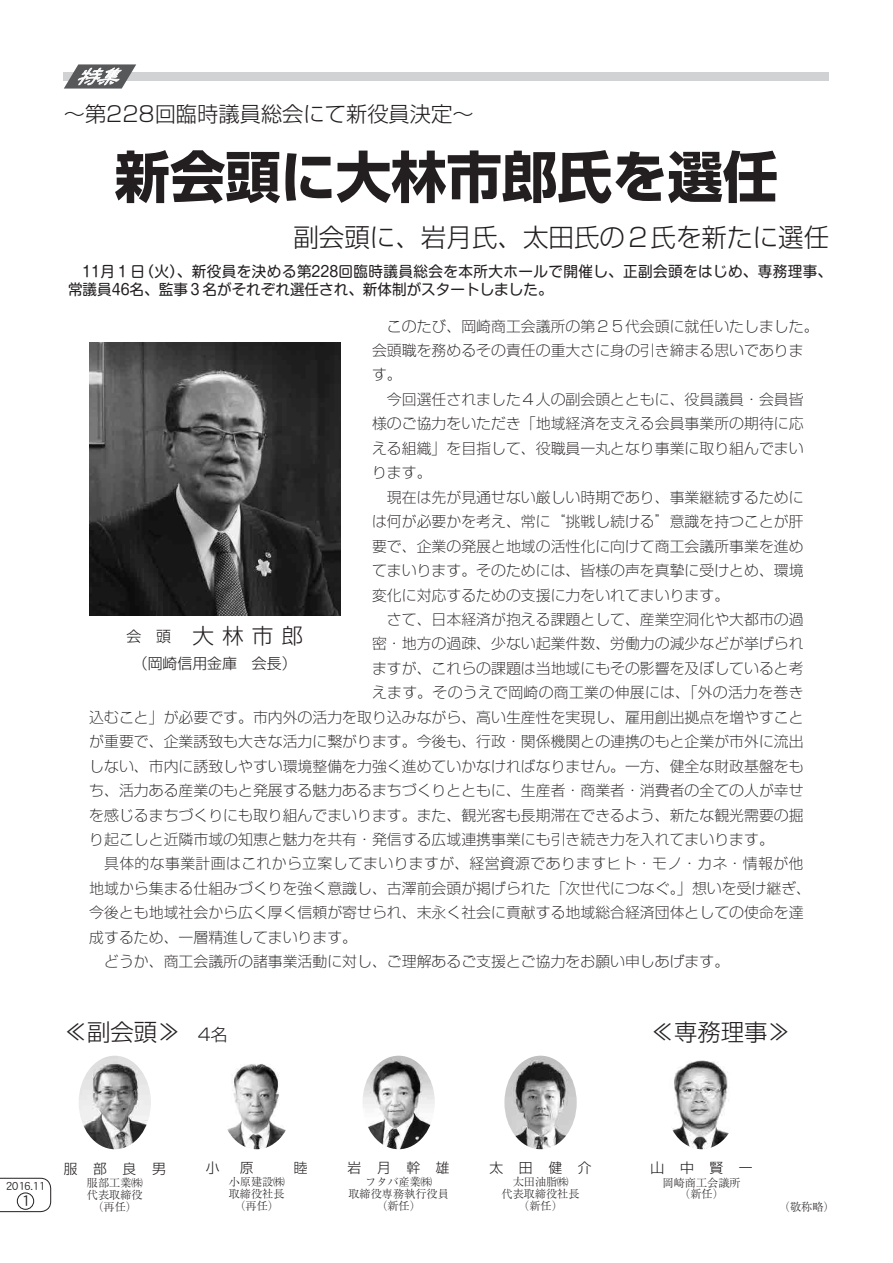
<style>
.page{position:relative;width:893px;height:1263px;background:#fff}
.page>*{position:absolute;margin:0;border:0;box-sizing:border-box;transform-origin:0 0}
.t1{font:700 55.35px "Shin Go Pro";color:#231f20}
.t2{font:300 25.5px "Shin Go Pro";color:#231f20}
.t3{font:italic 23.55px "DF Lei Sho SB MP RKSJ H";color:#fff}
.t4{font:300 23.4px "Shin Go Pro";color:#231f20}
.t5{font:300 21.6px "Shin Go Pro";color:#231f20}
.t6{font:300 21.3px "Shin Go Pro";color:#231f20}
.t7{font:300 16.95px "Shin Go Pro";color:#231f20}
.t8{font:300 expanded 14.85px/24.5px "Shin Go Pro";color:#231f20;text-align:justify}
.t9{font:14.85px "Shin M Go Pro";letter-spacing:.03em;color:#231f20}
.t10{font:300 expanded 14.85px "Shin Go Pro";letter-spacing:.025em;color:#231f20}
.t11{font:14.85px/18px "Shin M Go Pro";color:#231f20}
.t12{font:300 expanded 14.85px "Shin Go Pro";letter-spacing:.02em;color:#231f20}
.t13{font:300 14.85px/27.5px "Shin Go Pro";color:#231f20}
.t14{font:14.85px "DFHS Gothic W3 MP RKSJ H";color:#231f20}
.t15{font:300 13.8px "Shin Go Pro";letter-spacing:1.13em;color:#231f20}
.t16{font:300 11.1px/11.7px "Ryumin Pro";color:#231f20;text-align:center}
.t17{font:11.1px "DFHS Gothic W3 MP RKSJ H";color:#231f20}
</style>
<div class="page">
<img style="left:79px;top:1056px;width:72px;height:93px">
<img style="left:227px;top:1064px;width:59px;height:85px">
<img style="left:363px;top:1056px;width:72px;height:93px">
<img style="left:504px;top:1056px;width:73px;height:93px">
<img style="left:672px;top:1060px;width:57px;height:89px">
<img style="left:89px;top:343px;width:251px;height:272px">
<svg style="left:0;top:1177px;width:51px;height:35px"></svg>
<div style="left:17px;top:1192px;width:17px;height:17px;border:1px solid #231f20;border-radius:50%"></div>
<div style="left:64px;top:72px;width:765px;height:9px;background:#d1d2d4"></div>
<svg style="left:64px;top:64px;width:72px;height:25px"></svg>
<h3 class="t3" style="left:73px;top:65px;width:62px">特集</h3>
<h3 class="t6" style="left:64px;top:96px;width:411px">〜第228回臨時議員総会にて新役員決定〜</h3>
<h1 class="t1" style="left:115px;top:133px;width:665px">新会頭に大林市郎氏を選任</h1>
<h2 class="t2" style="left:293px;top:217px;width:537px">副会頭に、岩月氏、太田氏の２氏を新たに選任</h2>
<p class="t9" style="left:140px;top:259px;width:694px">（火）、新役員を決める第228回臨時議員総会を本所大ホールで開催し、正副会頭をはじめ、専務理事、</p>
<p class="t11" style="left:68px;top:260px;width:486px;text-indent:15px">11月１日<br>常議員46名、監事３名がそれぞれ選任され、新体制がスタートしました。</p>
<p class="t8" style="left:372px;top:312px;width:448px;text-align:left;text-indent:15px">このたび、岡崎商工会議所の第２５代会頭に就任いたしました。会頭職を務めるその責任の重大さに身の引き締まる思いであります。</p>
<p class="t8" style="left:372px;top:385px;width:433px;text-indent:15px">今回選任されました４人の副会頭とともに、役員議員・会員皆様のご協力をいただき「地域経済を支える会員事業所の期待に応える組織」を目指して、役職員一丸となり事業に取り組んでまいります。</p>
<p class="t8" style="left:372px;top:483px;width:433px;text-indent:15px">現在は先が見通せない厳しい時期であり、事業継続するためには何が必要かを考え、常に“挑戦し続ける”意識を持つことが肝要で、企業の発展と地域の活性化に向けて商工会議所事業を進めてまいります。そのためには、皆様の声を真摯に受けとめ、環境変化に対応するための支援に力をいれてまいります。</p>
<p class="t8" style="left:387px;top:605px;width:418px">さて、日本経済が抱える課題として、産業空洞化や大都市の過</p>
<p class="t8" style="left:372px;top:630px;width:433px">密・地方の過疎、少ない起業件数、労働力の減少などが挙げられ</p>
<p class="t8" style="left:372px;top:654px;width:433px">ますが、これらの課題は当地域にもその影響を及ぼしていると考</p>
<p class="t12" style="left:372px;top:680px;width:433px">えます。そのうえで岡崎の商工業の伸展には、「外の活力を巻き</p>
<p class="t8" style="left:89px;top:703px;width:716px">込むこと」が必要です。市内外の活力を取り込みながら、高い生産性を実現し、雇用創出拠点を増やすこと</p>
<p class="t8" style="left:89px;top:727px;width:716px">が重要で、企業誘致も大きな活力に繋がります。今後も、行政・関係機関との連携のもと企業が市外に流出</p>
<p class="t8" style="left:89px;top:752px;width:716px">しない、市内に誘致しやすい環境整備を力強く進めていかなければなりません。一方、健全な財政基盤をも</p>
<p class="t8" style="left:89px;top:776px;width:716px">ち、活力ある産業のもと発展する魅力あるまちづくりとともに、生産者・商業者・消費者の全ての人が幸せ</p>
<p class="t8" style="left:89px;top:801px;width:716px">を感じるまちづくりにも取り組んでまいります。また、観光客も長期滞在できるよう、新たな観光需要の掘</p>
<p class="t8" style="left:89px;top:825px;width:686px">り起こしと近隣市域の知恵と魅力を共有・発信する広域連携事業にも引き続き力を入れてまいります。</p>
<p class="t10" style="left:104px;top:852px;width:701px">具体的な事業計画はこれから立案してまいりますが、経営資源でありますヒト・モノ・カネ・情報が他</p>
<p class="t8" style="left:89px;top:874px;width:723px">地域から集まる仕組みづくりを強く意識し、古澤前会頭が掲げられた「次世代につなぐ。」想いを受け継ぎ、</p>
<p class="t8" style="left:89px;top:899px;width:716px">今後とも地域社会から広く厚く信頼が寄せられ、末永く社会に貢献する地域総合経済団体としての使命を達</p>
<p class="t8" style="left:89px;top:923px;width:269px">成するため、一層精進してまいります。</p>
<p class="t8" style="left:104px;top:948px;width:627px">どうか、商工会議所の諸事業活動に対し、ご理解あるご支援とご協力をお願い申しあげます。</p>
<h3 class="t5" style="left:193px;top:618px;width:112px">大林市郎</h3>
<p class="t13" style="left:133px;top:620px;width:165px;text-indent:-7px">会　頭<br>（岡崎信用金庫　会長(</p>
<h3 class="t4" style="left:64px;top:1013px;width:118px">≪副会頭≫</h3>
<p class="t7" style="left:198px;top:1021px;width:31px">4名</p>
<h3 class="t4" style="left:651px;top:1013px;width:142px">≪専務理事≪</h3>
<p class="t17" style="left:6px;top:1181px;width:40px">2016.11</p>
<p class="t14" style="left:21px;top:1194px;width:10px">1</p>
<p class="t15" style="left:64px;top:1157px;width:104px">服部良男</p>
<p class="t16" style="left:87px;top:1176px;width:57px">服部工業㈱代表取締役（再任(</p>
<p class="t15" style="left:206px;top:1156px;width:15px">小</p>
<p class="t15" style="left:240px;top:1156px;width:15px">原</p>
<p class="t16" style="left:229px;top:1175px;width:57px">小原建設㈱取締役社長（再任(</p>
<p class="t15" style="left:294px;top:1156px;width:15px">睦</p>
<p class="t15" style="left:348px;top:1156px;width:104px">岩月幹雄</p>
<p class="t16" style="left:348px;top:1175px;width:102px">フタバ産業㈱<br>取締役専務執行役員（新任(</p>
<p class="t15" style="left:490px;top:1156px;width:104px">太田健介</p>
<p class="t16" style="left:501px;top:1175px;width:80px">太田油脂㈱<br>代表取締役社長</p>
<p class="t16" style="left:518px;top:1199px;width:46px">（新任）</p>
<p class="t15" style="left:651px;top:1156px;width:104px">山中賢一</p>
<p class="t16" style="left:663px;top:1176px;width:80px">岡崎商工会議所（新任(</p>
<p class="t16" style="left:779px;top:1200px;width:57px">（敬称略(</p>
</div>
